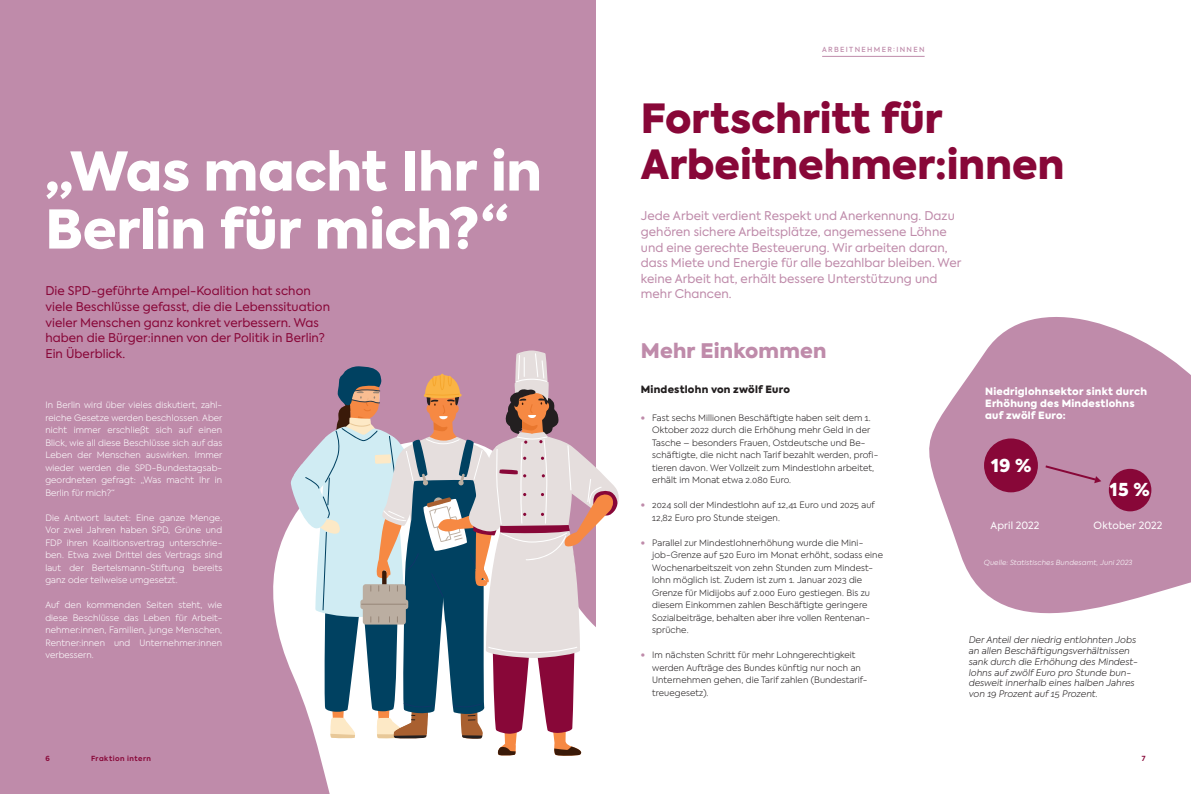
<style>
.page{position:relative;width:1191px;height:794px;background:#fff}
.page>*{position:absolute;margin:0;border:0;box-sizing:border-box;transform-origin:0 0}
.t1{font:900 53px/58px "Axiforma";color:#fff}
.t2{font:900 40px/46px "Axiforma";letter-spacing:.005em;color:#880738}
.t3{font:900 20px "Axiforma";letter-spacing:.01em;color:#bf8baa}
.t4{font:900 17.7px "Axiforma";color:#fff}
.t5{font:12px/15.6px "Axiforma";letter-spacing:.005em;color:#bf8baa}
.t6{font:12px/15.6px "Axiforma";letter-spacing:.005em;color:#880738}
.t7{font:900 10px/12px "Axiforma";letter-spacing:.02em;color:#fff}
.t8{font:900 10px "Axiforma";letter-spacing:.02em;color:#231f20}
.t9{font:10px "Axiforma";letter-spacing:.02em;color:#fff}
.t10{font:italic 300 9px/10.8px "Axiforma";letter-spacing:.01em;color:#231f20}
.t11{font:300 8.8px/12.5px "Axiforma";letter-spacing:.01em;color:#231f20}
.t12{font:300 8.8px/12.5px "Axiforma";letter-spacing:.01em;color:#fff;text-align:justify}
.t13{font:italic 300 7px "Axiforma";letter-spacing:.025em;color:#fff}
.t14{font:500 7px "Axiforma";letter-spacing:.19em;color:#bf8baa}
.t15{font:700 7px "Axiforma";letter-spacing:.07em;color:#880738}
.s1{font-weight:900;color:#bf8baa}
</style>
<div class="page">
<div style="left:0;top:0;width:595px;height:794px;background:#bf8baa"></div>
<svg style="left:273px;top:523px;width:322px;height:271px;fill:#fff"></svg>
<svg style="left:929px;top:317px;width:262px;height:297px;fill:#bf8baa"></svg>
<div style="left:984px;top:438px;width:54px;height:54px;background:#880738;border-radius:50%"></div>
<div style="left:1108px;top:469px;width:43px;height:42px;background:#880738;border-radius:50%"></div>
<svg style="left:1043px;top:464px;width:58px;height:19px"></svg>
<svg style="left:290px;top:350px;width:329px;height:406px"></svg>
<hr style="left:822px;top:56px;width:102px;height:1px;background:#bf8baa">
<h1 class="t1" style="left:45px;top:143px;width:498px">„Was macht Ihr in<br>Berlin für mich?“</h1>
<h3 class="t6" style="left:45px;top:283px;width:286px">Die SPD-geführte Ampel-Koalition hat schon viele Beschlüsse gefasst, die die Lebenssituation vieler Menschen ganz konkret verbessern. Was haben die Bürger:innen von der Politik in Berlin?<br>Ein Überblick.</h3>
<p class="t12" style="left:45px;top:398px;width:179px">In Berlin wird über vieles diskutiert, zahl&shy;reiche Gesetze werden beschlossen. Aber nicht immer erschließt sich auf einen Blick, wie all diese Beschlüsse sich auf das Leben der Menschen auswirken. Immer wieder werden die SPD-Bundestagsab&shy;geordneten gefragt: „Was macht Ihr in Berlin für mich?“</p>
<p class="t12" style="left:45px;top:511px;width:178px">Die Antwort lautet: Eine ganze Menge.<br>Vor zwei Jahren haben SPD, Grüne und FDP ihren Koalitionsvertrag unterschrie&shy;ben. Etwa zwei Drittel des Vertrags sind laut der Bertelsmann-Stiftung bereits ganz oder teilweise umgesetzt.</p>
<p class="t12" style="left:45px;top:598px;width:178px">Auf den kommenden Seiten steht, wie diese Beschlüsse das Leben für Arbeit&shy;nehmer:innen, Familien, junge Menschen, Rentner:innen und Unternehmer:innen verbessern.</p>
<p class="t14" style="left:822px;top:45px;width:104px">ARBEITNEHMER:INNEN</p>
<h2 class="t2" style="left:641px;top:96px;width:425px">Fortschritt für<br>Arbeitnehmer:innen</h2>
<p class="t5" style="left:641px;top:208px;width:322px">Jede Arbeit verdient Respekt und Anerkennung. Dazu gehören sichere Arbeitsplätze, angemessene Löhne und eine gerechte Besteuerung. Wir arbeiten daran, dass Miete und Energie für alle bezahlbar bleiben. Wer keine Arbeit hat, erhält bessere Unterstützung und mehr Chancen.</p>
<h3 class="t3" style="left:641px;top:336px;width:187px">Mehr Einkommen</h3>
<p class="t8" style="left:641px;top:382px;width:151px">Mindestlohn von zwölf Euro</p>
<p class="t11" style="left:652px;top:411px;width:227px;text-indent:-11px"><span class="s1">•</span> Fast sechs Millionen Beschäftigte haben seit dem 1.<br>Oktober 2022 durch die Erhöhung mehr Geld in der Tasche – besonders Frauen, Ostdeutsche und Be&shy;schäftigte, die nicht nach Tarif bezahlt werden, profi&shy;tieren davon. Wer Vollzeit zum Mindestlohn arbeitet, erhält im Monat etwa 2.080 Euro.</p>
<p class="t11" style="left:652px;top:498px;width:224px;text-indent:-11px"><span class="s1">•</span> 2024 soll der Mindestlohn auf 12,41 Euro und 2025 auf<br>12,82 Euro pro Stunde steigen.</p>
<p class="t11" style="left:652px;top:536px;width:232px;text-indent:-11px"><span class="s1">•</span> Parallel zur Mindestlohnerhöhung wurde die Mini&shy;job-Grenze auf 520 Euro im Monat erhöht, sodass eine Wochenarbeitszeit von zehn Stunden zum Mindest&shy;lohn möglich ist. Zudem ist zum 1. Januar 2023 die Grenze für Midijobs auf 2.000 Euro gestiegen. Bis zu diesem Einkommen zahlen Beschäftigte geringere Sozialbeiträge, behalten aber ihre vollen Rentenan&shy;sprüche.</p>
<p class="t11" style="left:652px;top:648px;width:217px;text-indent:-11px"><span class="s1">•</span> Im nächsten Schritt für mehr Lohngerechtigkeit werden Aufträge des Bundes künftig nur noch an Unternehmen gehen, die Tarif zahlen (Bundestarif&shy;treuegesetz).</p>
<p class="t7" style="left:985px;top:386px;width:163px">Niedriglohnsektor sinkt durch<br>Erhöhung des Mindestlohns auf zwölf Euro:</p>
<h3 class="t4" style="left:991px;top:452px;width:42px">19 %</h3>
<h3 class="t4" style="left:1110px;top:477px;width:41px">15 %</h3>
<p class="t9" style="left:990px;top:519px;width:50px">April 2022</p>
<p class="t9" style="left:1093px;top:519px;width:70px">Oktober 2022</p>
<p class="t13" style="left:983px;top:558px;width:150px">Quelle: Statistisches Bundesamt, Juni 2023</p>
<p class="t10" style="left:968px;top:634px;width:171px">Der Anteil der niedrig entlohnten Jobs an allen Beschäftigungsverhältnissen sank durch die Erhöhung des Mindest&shy;lohns auf zwölf Euro pro Stunde bun&shy;desweit innerhalb eines halben Jahres von 19 Prozent auf 15 Prozent.</p>
<p class="t15" style="left:45px;top:754px;width:6px">6</p>
<p class="t15" style="left:91px;top:754px;width:61px">Fraktion intern</p>
<p class="t15" style="left:1141px;top:754px;width:6px">7</p>
</div>
